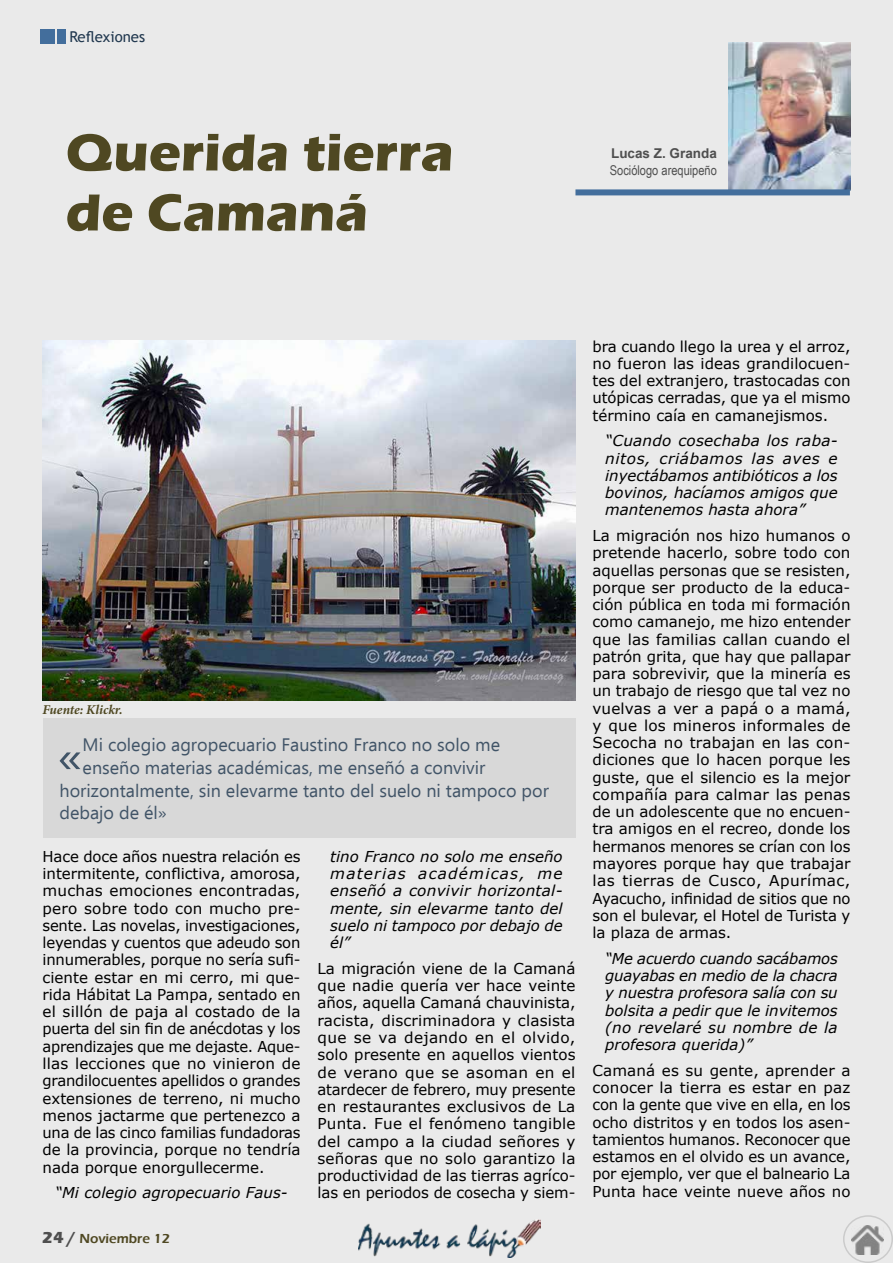
<style>
.page{position:relative;width:893px;height:1263px;background:#eaeaea}
.page>*{position:absolute;margin:0;border:0;box-sizing:border-box;transform-origin:0 0}
.t1{font:700 54px/60px "Eras ITC";color:#4f4822}
.t2{font:50.1px "Ebrima";color:#21384f}
.t3{font:18px "Ebrima";color:#21384f}
.t4{font:15px/17.2px "Verdana";letter-spacing:-.005em;color:#000;text-align:justify}
.t5{font:italic 15px/17.2px "Verdana";color:#000;text-align:justify}
.t6{font:15px "Trebuchet MS";color:#21384f}
.t7{font:13.5px "Arial Narrow";color:#4f4f4f}
.t8{font:600 13.5px "Eras ITC";color:#4f4822}
.t9{font:italic 700 13.5px "Minion Pro";letter-spacing:-.005em;color:#4f4822}
.t10{font:700 13.5px "Arial";color:#4f4f4f}
.s1{font-weight:700;font-size:16.5px;color:#4f4f4f}
</style>
<div class="page">
<img style="left:358px;top:1219px;width:182px;height:38px">
<img style="left:852px;top:1225px;width:32px;height:30px">
<div style="left:843px;top:1215px;width:50px;height:48px;border:2px solid #acacac;border-radius:50%"></div>
<img style="left:728px;top:43px;width:122px;height:146px">
<div style="left:43px;top:719px;width:532px;height:119px;background:#d5d5d5"></div>
<div style="left:40px;top:29px;width:15px;height:15px;background:#436e9c"></div>
<div style="left:57px;top:29px;width:9px;height:15px;background:#436e9c"></div>
<div style="left:575px;top:189px;width:275px;height:6px;background:#436e9c"></div>
<img style="left:43px;top:341px;width:532px;height:359px">
<p class="t6" style="left:69px;top:27px;width:77px">Reflexiones</p>
<h1 class="t1" style="left:66px;top:123px;width:389px">Querida tierra de Camaná</h1>
<p class="t10" style="left:611px;top:144px;width:107px">Lucas Z. Granda</p>
<p class="t7" style="left:610px;top:160px;width:109px">Sociólogo arequipeño</p>
<p class="t9" style="left:42px;top:700px;width:82px">Fuente: Klickr.</p>
<p class="t3" style="left:83px;top:732px;width:419px">Mi colegio agropecuario Faustino Franco no solo me</p>
<p class="t3" style="left:83px;top:754px;width:404px">enseño materias académicas, me enseñó a convivir</p>
<p class="t3" style="left:60px;top:777px;width:491px">horizontalmente, sin elevarme tanto del suelo ni tampoco por</p>
<p class="t3" style="left:60px;top:799px;width:109px">debajo de él»</p>
<h2 class="t2" style="left:57px;top:719px;width:27px">«</h2>
<p class="t4" style="left:43px;top:848px;width:260px">Hace doce años nuestra relación es intermitente, conflictiva, amorosa, muchas emociones encontradas, pero sobre todo con mucho pre&shy;sente. Las novelas, investigaciones, leyendas y cuentos que adeudo son innumerables, porque no sería sufi&shy;ciente estar en mi cerro, mi que&shy;rida Hábitat La Pampa, sentado en el sillón de paja al costado de la puerta del sin fin de anécdotas y los aprendizajes que me dejaste. Aque&shy;llas lecciones que no vinieron de grandilocuentes apellidos o grandes extensiones de terreno, ni mucho menos jactarme que pertenezco a una de las cinco familias fundadoras de la provincia, porque no tendría nada porque enorgullecerme.</p>
<p class="t5" style="left:55px;top:1184px;width:234px">“Mi colegio agropecuario Faus-</p>
<p class="t8" style="left:42px;top:1230px;width:129px"><span class="s1">24 /</span> Noviembre 12</p>
<p class="t5" style="left:330px;top:848px;width:234px">tino Franco no solo me enseño materias académicas, me enseñó a convivir horizontal&shy;mente, sin elevarme tanto del suelo ni tampoco por debajo de él”</p>
<p class="t4" style="left:317px;top:960px;width:260px">La migración viene de la Camaná que nadie quería ver hace veinte años, aquella Camaná chauvinista, racista, discriminadora y clasista que se va dejando en el olvido, solo presente en aquellos vientos de verano que se asoman en el atardecer de febrero, muy presente en restaurantes exclusivos de La Punta. Fue el fenómeno tangible del campo a la ciudad señores y señoras que no solo garantizo la productividad de las tierras agríco&shy;las en periodos de cosecha y siem-</p>
<p class="t4" style="left:592px;top:337px;width:260px">bra cuando llego la urea y el arroz, no fueron las ideas grandilocuen&shy;tes del extranjero, trastocadas con utópicas cerradas, que ya el mismo término caía en camanejismos.</p>
<p class="t5" style="left:605px;top:432px;width:234px">“Cuando cosechaba los raba&shy;nitos, criábamos las aves e inyectábamos antibióticos a los bovinos, hacíamos amigos que mantenemos hasta ahora”</p>
<p class="t4" style="left:592px;top:527px;width:260px">La migración nos hizo humanos o pretende hacerlo, sobre todo con aquellas personas que se resisten, porque ser producto de la educa&shy;ción pública en toda mi formación como camanejo, me hizo entender que las familias callan cuando el patrón grita, que hay que pallapar para sobrevivir, que la minería es un trabajo de riesgo que tal vez no vuelvas a ver a papá o a mamá, y que los mineros informales de Secocha no trabajan en las con&shy;diciones que lo hacen porque les guste, que el silencio es la mejor compañía para calmar las penas de un adolescente que no encuen&shy;tra amigos en el recreo, donde los hermanos menores se crían con los mayores porque hay que trabajar las tierras de Cusco, Apurímac, Ayacucho, infinidad de sitios que no son el bulevar, el Hotel de Turista y la plaza de armas.</p>
<p class="t5" style="left:605px;top:949px;width:234px">“Me acuerdo cuando sacábamos guayabas en medio de la chacra y nuestra profesora salía con su bolsita a pedir que le invitemos (no revelaré su nombre de la profesora querida)”</p>
<p class="t4" style="left:592px;top:1061px;width:260px">Camaná es su gente, aprender a conocer la tierra es estar en paz con la gente que vive en ella, en los ocho distritos y en todos los asen&shy;tamientos humanos. Reconocer que estamos en el olvido es un avance, por ejemplo, ver que el balneario La Punta hace veinte nueve años no</p>
</div>
